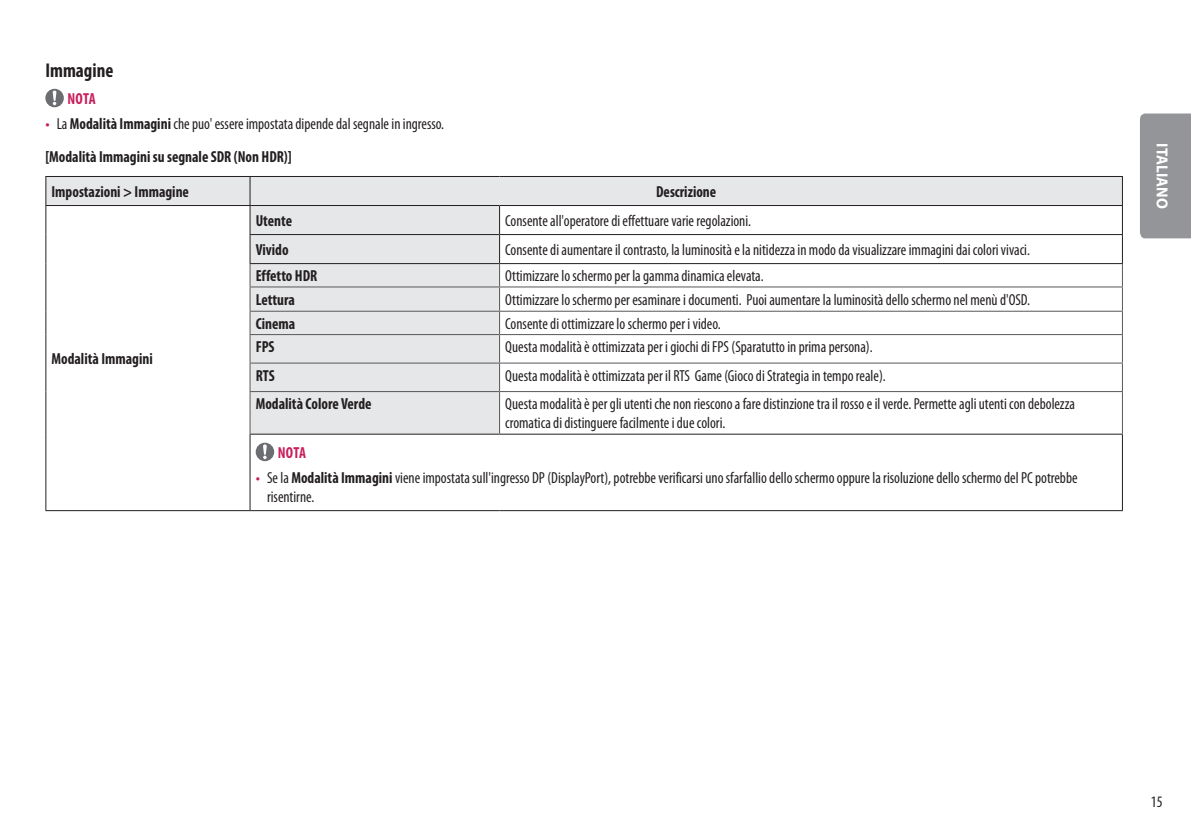
<style>
.page{position:relative;width:1191px;height:840px;background:#fff}
.page>*{position:absolute;margin:0;border:0;box-sizing:border-box;transform-origin:0 0}
.Title3{font:700 condensed 20px "Myriad Pro";color:#231f20;scale:.95 1}
.Body{font:condensed 16px/19.2px "Myriad Pro";color:#231f20;scale:.95 1}
.Body_Bold{font:700 condensed 16px "Myriad Pro";color:#231f20;scale:.95 1}
.Body-2{font:700 condensed 16px "Myriad Pro";color:#231f20;scale:.95 1}
.Body_Bold_Center{font:700 condensed 16px "Myriad Pro";color:#231f20;scale:.95 1}
.t1{font:700 16px "Myriad Pro";color:#fff;scale:.95 1}
.Warning{font:700 condensed 16px "Myriad Pro";letter-spacing:.015em;color:#c8205d;scale:.95 1}
.s1{font-family:"LG Smart";font-stretch:normal;color:#c8205d}
.s2{font-weight:700}
</style>
<div class="page">
<div style="left:1140px;top:113px;width:51px;height:125px;background:#939598"></div>
<svg style="left:45px;top:89px;width:19px;height:18px"></svg>
<div style="left:46px;top:177px;width:1076px;height:28px;background:#e6e7e9"></div>
<svg style="left:46px;top:206px;width:1076px;height:304px"></svg>
<hr style="left:45px;top:510px;width:205px;height:1px;background:#231f20">
<hr style="left:499px;top:362px;width:624px;height:1px;background:#57585a">
<hr style="left:250px;top:176px;width:249px;height:1px;background:#231f20">
<hr style="left:499px;top:176px;width:624px;height:1px;background:#231f20">
<hr style="left:250px;top:205px;width:249px;height:1px;background:#231f20">
<hr style="left:499px;top:205px;width:624px;height:1px;background:#231f20">
<hr style="left:249px;top:234px;width:250px;height:1px;background:#231f20">
<hr style="left:499px;top:234px;width:624px;height:1px;background:#231f20">
<hr style="left:499px;top:263px;width:624px;height:1px;background:#231f20">
<hr style="left:1122px;top:434px;width:1px;height:76px;background:#231f20">
<hr style="left:249px;top:263px;width:250px;height:1px;background:#231f20">
<hr style="left:249px;top:433px;width:250px;height:1px;background:#231f20">
<hr style="left:499px;top:433px;width:624px;height:1px;background:#231f20">
<hr style="left:250px;top:510px;width:249px;height:1px;background:#231f20">
<hr style="left:499px;top:510px;width:624px;height:1px;background:#231f20">
<svg style="left:45px;top:177px;width:1px;height:214px"></svg>
<hr style="left:45px;top:391px;width:1px;height:43px;background:#231f20">
<hr style="left:45px;top:434px;width:1px;height:76px;background:#231f20">
<hr style="left:45px;top:176px;width:205px;height:1px;background:#231f20">
<hr style="left:45px;top:205px;width:205px;height:1px;background:#231f20">
<hr style="left:249px;top:434px;width:1px;height:76px;background:#231f20">
<hr style="left:249px;top:392px;width:1px;height:41px;background:#57585a">
<hr style="left:249px;top:310px;width:250px;height:1px;background:#57585a">
<hr style="left:499px;top:392px;width:1px;height:41px;background:#57585a">
<hr style="left:249px;top:286px;width:250px;height:1px;background:#57585a">
<hr style="left:249px;top:334px;width:250px;height:1px;background:#57585a">
<hr style="left:249px;top:391px;width:250px;height:1px;background:#57585a">
<svg style="left:249px;top:177px;width:1px;height:214px"></svg>
<hr style="left:249px;top:362px;width:250px;height:1px;background:#57585a">
<svg style="left:499px;top:206px;width:1px;height:185px"></svg>
<hr style="left:499px;top:286px;width:624px;height:1px;background:#57585a">
<hr style="left:499px;top:310px;width:624px;height:1px;background:#57585a">
<hr style="left:499px;top:334px;width:624px;height:1px;background:#57585a">
<svg style="left:1122px;top:177px;width:1px;height:214px"></svg>
<hr style="left:499px;top:391px;width:624px;height:1px;background:#57585a">
<hr style="left:1122px;top:392px;width:1px;height:41px;background:#57585a">
<svg style="left:256px;top:442px;width:18px;height:19px"></svg>
<p class="Title3" style="left:45px;top:58px;width:73px">Immagine</p>
<p class="Warning" style="left:67px;top:89px;width:31px">NOTA</p>
<p class="Body" style="left:45px;top:114px;width:421px"><span class="s1">•</span> La <span class="s2">Modalità Immagini</span> che puo' essere impostata dipende dal segnale in ingresso.</p>
<p class="Body_Bold" style="left:45px;top:146px;width:261px">[Modalità Immagini su segnale SDR (Non HDR)]</p>
<p class="Body_Bold" style="left:52px;top:181px;width:146px">Impostazioni &gt; Immagine</p>
<p class="Body_Bold_Center" style="left:656px;top:181px;width:65px">Descrizione</p>
<p class="Body_Bold" style="left:52px;top:348px;width:108px">Modalità Immagini</p>
<p class="Body_Bold" style="left:256px;top:210px;width:40px">Utente</p>
<p class="Body" style="left:505px;top:211px;width:260px">Consente all'operatore di effettuare varie regolazioni.</p>
<p class="Body_Bold" style="left:256px;top:239px;width:36px">Vivido</p>
<p class="Body" style="left:505px;top:240px;width:554px">Consente di aumentare il contrasto, la luminosità e la nitidezza in modo da visualizzare immagini dai colori vivaci.</p>
<p class="Body-2" style="left:256px;top:266px;width:66px">Effetto HDR</p>
<p class="Body" style="left:505px;top:266px;width:274px">Ottimizzare lo schermo per la gamma dinamica elevata.</p>
<p class="Body-2" style="left:256px;top:289px;width:43px">Lettura</p>
<p class="Body" style="left:505px;top:289px;width:554px">Ottimizzare lo schermo per esaminare i documenti. Puoi aumentare la luminosità dello schermo nel menù d'OSD.</p>
<p class="Body-2" style="left:256px;top:313px;width:43px">Cinema</p>
<p class="Body" style="left:505px;top:313px;width:228px">Consente di ottimizzare lo schermo per i video.</p>
<p class="Body-2" style="left:256px;top:337px;width:21px">FPS</p>
<p class="Body" style="left:505px;top:337px;width:388px">Questa modalità è ottimizzata per i giochi di FPS (Sparatutto in prima persona).</p>
<p class="Body-2" style="left:256px;top:365px;width:22px">RTS</p>
<p class="Body" style="left:505px;top:365px;width:402px">Questa modalità è ottimizzata per il RTS Game (Gioco di Strategia in tempo reale).</p>
<p class="Body-2" style="left:256px;top:393px;width:123px">Modalità Colore Verde</p>
<p class="Body" style="left:505px;top:394px;width:601px">Questa modalità è per gli utenti che non riescono a fare distinzione tra il rosso e il verde. Permette agli utenti con debolezza cromatica di distinguere facilmente i due colori.</p>
<p class="Warning" style="left:278px;top:442px;width:31px">NOTA</p>
<p class="Body" style="left:267px;top:467px;width:854px;text-indent:-11px"><span class="s1">•</span> Se la <span class="s2">Modalità Immagini</span> viene impostata sull'ingresso DP (DisplayPort), potrebbe verificarsi uno sfarfallio dello schermo oppure la risoluzione dello schermo del PC potrebbe risentirne.</p>
<p class="t1" style="left:1172px;top:143px;width:70px;rotate:90deg">ITALIANO</p>
<p class="Body" style="left:1151px;top:791px;width:14px">15</p>
</div>
